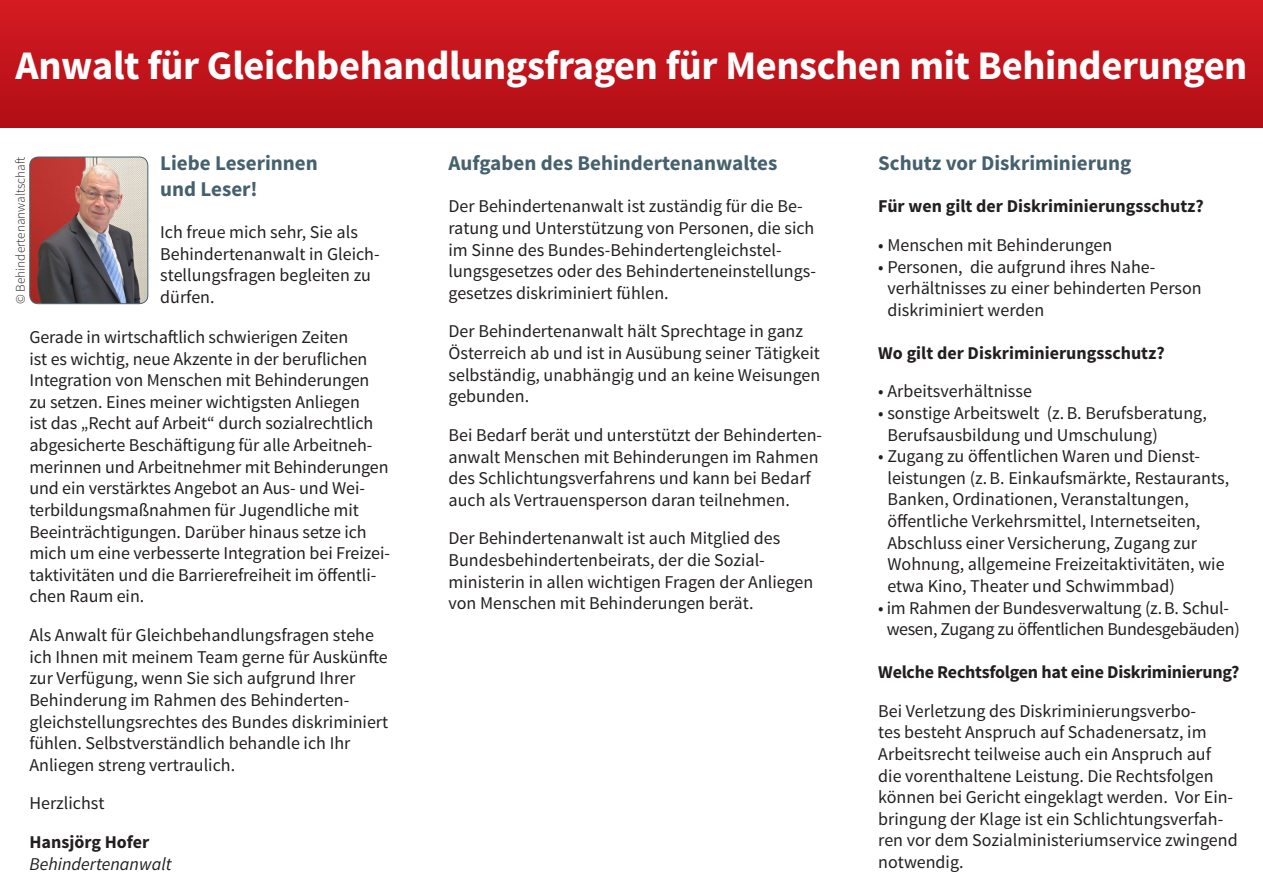
<style>
.page{position:relative;width:1263px;height:893px;background:#fff}
.page>*{position:absolute;margin:0;border:0;box-sizing:border-box;transform-origin:0 0}
.Überschrift{font:700 40.5px "Source Sans Pro";letter-spacing:-.01em;color:#fff}
.Überschrift-2{font:700 21px/25.2px "Source Sans Pro";color:#46616e}
.Fließtext{font:18px/21.6px "Source Sans Pro";color:#231f20}
.Fließtext-2{font:700 18px "Source Sans Pro";color:#231f20}
.Fließtext-3{font:18px/21.6px "Source Sans Pro";letter-spacing:-.02em;color:#231f20}
.Fließtext-4{font:italic 18px/21.6px "Source Sans Pro";color:#231f20}
.t1{font:300 13.2px "Source Sans Pro";color:#231f20}
.s1{font-weight:700;font-style:normal}
</style>
<div class="page">
<img style="left:30px;top:157px;width:118px;height:146px">
<div style="left:29px;top:157px;width:119px;height:147px;border:1px solid #46616e;border-radius:9px"></div>
<div style="left:0;top:0;width:1262px;height:127px;background:linear-gradient(to bottom,#d51b21,#b10d15)"></div>
<h2 class="Überschrift" style="left:16px;top:39px;width:1232px">Anwalt für Gleichbehandlungsfragen für Menschen mit Behinderungen</h2>
<p class="t1" style="left:13px;top:304px;width:148px;rotate:-90deg">© Behindertenanwaltschaft</p>
<h2 class="Überschrift-2" style="left:160px;top:151px;width:159px">Liebe Leserinnen und Leser!</h2>
<p class="Fließtext" style="left:160px;top:221px;width:221px">Ich freue mich sehr, Sie als<br>Behindertenanwalt in Gleich&shy;stellungsfragen begleiten zu dürfen.</p>
<p class="Fließtext" style="left:29px;top:326px;width:362px">Gerade in wirtschaftlich schwierigen Zeiten<br>ist es wichtig, neue Akzente in der beruflichen Integration von Menschen mit Behinderungen zu setzen. Eines meiner wichtigsten Anliegen<br>ist das „Recht auf Arbeit“ durch sozialrechtlich abgesicherte Beschäftigung für alle Arbeitneh&shy;merinnen und Arbeitnehmer mit Behinderungen und ein verstärktes Angebot an Aus- und Wei&shy;terbildungsmaßnahmen für Jugendliche mit Beeinträchtigungen. Darüber hinaus setze ich mich um eine verbesserte Integration bei Freizei&shy;taktivitäten und die Barrierefreiheit im öffentli&shy;chen Raum ein.</p>
<p class="Fließtext" style="left:29px;top:624px;width:360px">Als Anwalt für Gleichbehandlungsfragen stehe ich Ihnen mit meinem Team gerne für Auskünfte zur Verfügung, wenn Sie sich aufgrund Ihrer Behinderung im Rahmen des Behinderten&shy;gleichstellungsrechtes des Bundes diskriminiert fühlen. Selbstverständlich behandle ich Ihr Anliegen streng vertraulich.</p>
<p class="Fließtext" style="left:29px;top:792px;width:77px">Herzlichst</p>
<p class="Fließtext-4" style="left:29px;top:830px;width:144px"><span class="s1">Hansjörg Hofer<br></span>Behindertenanwalt</p>
<h2 class="Überschrift-2" style="left:448px;top:151px;width:330px">Aufgaben des Behindertenanwaltes</h2>
<p class="Fließtext" style="left:448px;top:196px;width:367px">Der Behindertenanwalt ist zuständig für die Be&shy;ratung und Unterstützung von Personen, die sich im Sinne des Bundes-Behindertengleichstel&shy;lungsgesetzes oder des Behinderteneinstellungs&shy;gesetzes diskriminiert fühlen.</p>
<p class="Fließtext" style="left:448px;top:321px;width:373px">Der Behindertenanwalt hält Sprechtage in ganz Österreich ab und ist in Ausübung seiner Tätigkeit selbständig, unabhängig und an keine Weisungen gebunden.</p>
<p class="Fließtext" style="left:448px;top:424px;width:375px">Bei Bedarf berät und unterstützt der Behinderten&shy;anwalt Menschen mit Behinderungen im Rahmen des Schlichtungsverfahrens und kann bei Bedarf auch als Vertrauensperson daran teilnehmen.</p>
<p class="Fließtext" style="left:448px;top:527px;width:366px">Der Behindertenanwalt ist auch Mitglied des Bundesbehindertenbeirats, der die Sozial&shy;ministerin in allen wichtigen Fragen der Anliegen von Menschen mit Behinderungen berät.</p>
<h2 class="Überschrift-2" style="left:878px;top:151px;width:254px">Schutz vor Diskriminierung</h2>
<h3 class="Fließtext-2" style="left:878px;top:195px;width:327px">Für wen gilt der Diskriminierungsschutz?</h3>
<p class="Fließtext" style="left:878px;top:234px;width:235px">• Menschen mit Behinderungen</p>
<p class="Fließtext" style="left:887px;top:256px;width:316px;text-indent:-9px">• Personen, die aufgrund ihres Nahe&shy;verhältnisses zu einer behinderten Person diskriminiert werden</p>
<p class="Fließtext-2" style="left:878px;top:341px;width:288px">Wo gilt der Diskriminierungsschutz?</p>
<p class="Fließtext" style="left:878px;top:381px;width:155px">• Arbeitsverhältnisse</p>
<p class="Fließtext" style="left:887px;top:402px;width:321px;text-indent:-9px">• sonstige Arbeitswelt (z.B. Berufsberatung,<br>Berufsausbildung und Umschulung)</p>
<p class="Fließtext" style="left:887px;top:445px;width:343px;text-indent:-9px">• Zugang zu öffentlichen Waren und Dienst&shy;leistungen (z.B. Einkaufsmärkte, Restaurants, Banken, Ordinationen, Veranstaltungen, öffentliche Verkehrsmittel, Internetseiten, Abschluss einer Versicherung, Zugang zur Wohnung, allgemeine Freizeitaktivitäten, wie etwa Kino, Theater und Schwimmbad)</p>
<p class="Fließtext-3" style="left:886px;top:597px;width:354px;text-indent:-8px">• im Rahmen der Bundesverwaltung (z.B. Schul&shy;wesen, Zugang zu öffentlichen Bundesgebäuden)</p>
<p class="Fließtext-2" style="left:878px;top:660px;width:362px">Welche Rechtsfolgen hat eine Diskriminierung?</p>
<p class="Fließtext" style="left:878px;top:700px;width:361px">Bei Verletzung des Diskriminierungsverbo-<br>tes besteht Anspruch auf Schadenersatz, im Arbeitsrecht teilweise auch ein Anspruch auf die vorenthaltene Leistung. Die Rechtsfolgen können bei Gericht eingeklagt werden. Vor Ein&shy;bringung der Klage ist ein Schlichtungsverfah&shy;ren vor dem Sozialministeriumservice zwingend notwendig.</p>
</div>
